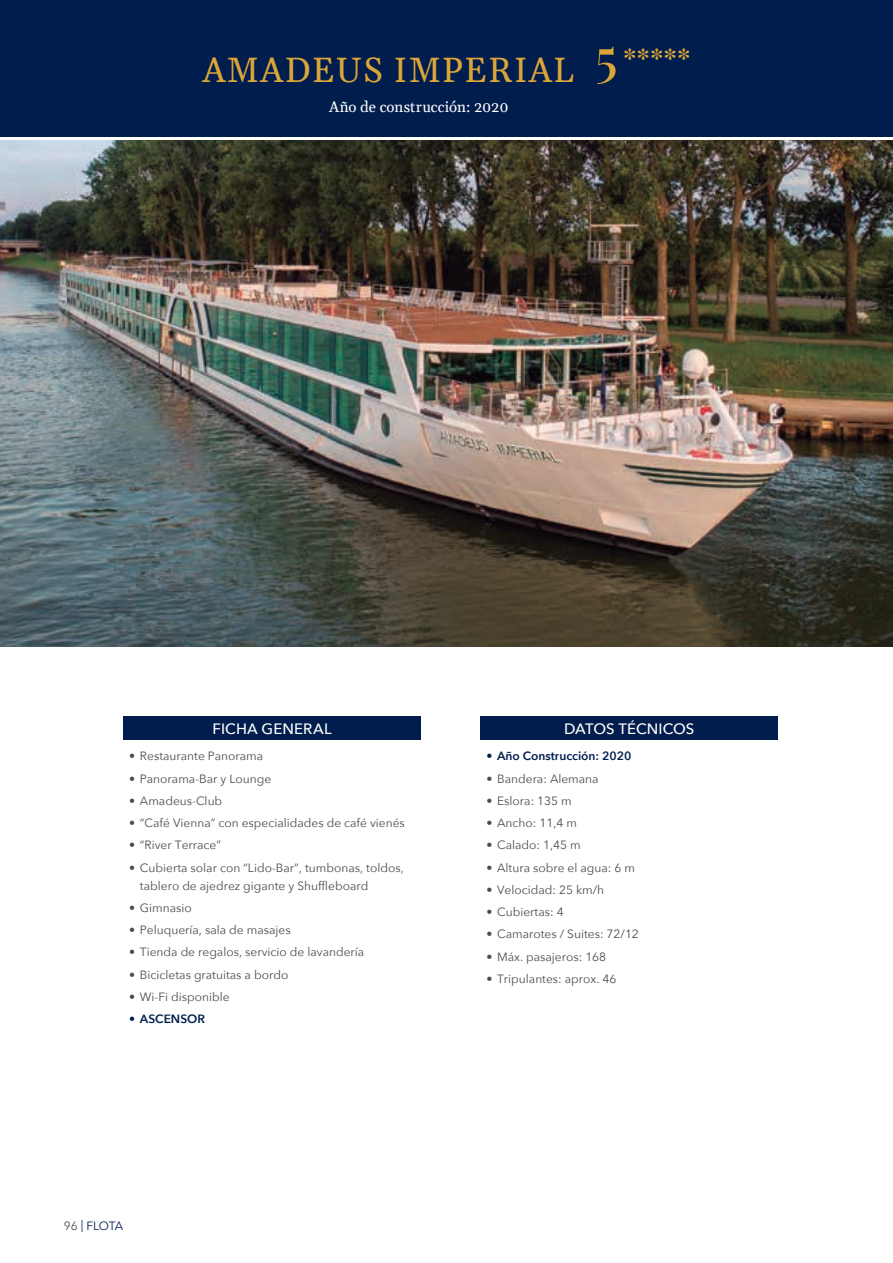
<style>
.page{position:relative;width:893px;height:1263px;background:#fff}
.page>*{position:absolute;margin:0;border:0;box-sizing:border-box;transform-origin:0 0}
.t1{font:34.5px "Gelasio";letter-spacing:.04em;color:#dba638}
.t2{font:500 15px "Avenir Next";letter-spacing:.01em;color:#fff}
.t3{font:15px "Gelasio";color:#fff}
.t4{font:12px/18px "Avenir Next";color:#4b4c4d}
.t5{font:600 12px "Avenir Next";color:#001d4e}
.t6{font:12px "Avenir Next";letter-spacing:-.03em;color:#001d4e}
.s1{color:#4b4c4d}
</style>
<div class="page">
<img style="left:0;top:140px;width:893px;height:506px">
<div style="left:123px;top:716px;width:298px;height:24px;background:#001d4e"></div>
<div style="left:480px;top:716px;width:298px;height:24px;background:#001d4e"></div>
<div style="left:0;top:0;width:893px;height:136px;background:#001d4e"></div>
<p class="t1" style="left:202px;top:39px;width:490px">AMADEUS IMPERIAL <sup>5</sup> <sup>*****</sup></p>
<p class="t3" style="left:329px;top:93px;width:181px">Año de construcción: 2020</p>
<p class="t2" style="left:213px;top:716px;width:121px">FICHA GENERAL</p>
<p class="t4" style="left:129px;top:747px;width:135px">• Restaurante Panorama</p>
<p class="t4" style="left:129px;top:769px;width:143px">• Panorama-Bar y Lounge</p>
<p class="t4" style="left:129px;top:791px;width:94px">• Amadeus-Club</p>
<p class="t4" style="left:129px;top:813px;width:277px">• “Café Vienna” con especialidades de café vienés</p>
<p class="t4" style="left:129px;top:836px;width:93px">• “River Terrace”</p>
<p class="t4" style="left:140px;top:858px;width:265px;text-indent:-11px">• Cubierta solar con “Lido-Bar”, tumbonas, toldos, tablero de ajedrez gigante y Shuffleboard</p>
<p class="t4" style="left:129px;top:898px;width:64px">• Gimnasio</p>
<p class="t4" style="left:129px;top:920px;width:163px">• Peluquería, sala de masajes</p>
<p class="t4" style="left:129px;top:943px;width:236px">• Tienda de regalos, servicio de lavandería</p>
<p class="t4" style="left:129px;top:965px;width:160px">• Bicicletas gratuitas a bordo</p>
<p class="t4" style="left:129px;top:987px;width:102px">• Wi-Fi disponible</p>
<p class="t5" style="left:129px;top:1009px;width:77px">• ASCENSOR</p>
<p class="t6" style="left:64px;top:1215px;width:61px"><span class="s1">96</span> | FLOTA</p>
<p class="t2" style="left:564px;top:716px;width:132px">DATOS TÉCNICOS</p>
<p class="t5" style="left:486px;top:746px;width:146px">• Año Construcción: 2020</p>
<p class="t4" style="left:486px;top:769px;width:114px">• Bandera: Alemana</p>
<p class="t4" style="left:486px;top:791px;width:87px">• Eslora: 135 m</p>
<p class="t4" style="left:486px;top:813px;width:92px">• Ancho: 11,4 m</p>
<p class="t4" style="left:486px;top:836px;width:96px">• Calado: 1,45 m</p>
<p class="t4" style="left:486px;top:858px;width:150px">• Altura sobre el agua: 6 m</p>
<p class="t4" style="left:486px;top:880px;width:119px">• Velocidad: 25 km/h</p>
<p class="t4" style="left:486px;top:902px;width:79px">• Cubiertas: 4</p>
<p class="t4" style="left:486px;top:925px;width:154px">• Camarotes / Suites: 72/12</p>
<p class="t4" style="left:486px;top:947px;width:121px">• Máx. pasajeros: 168</p>
<p class="t4" style="left:486px;top:969px;width:131px">• Tripulantes: aprox. 46</p>
</div>
